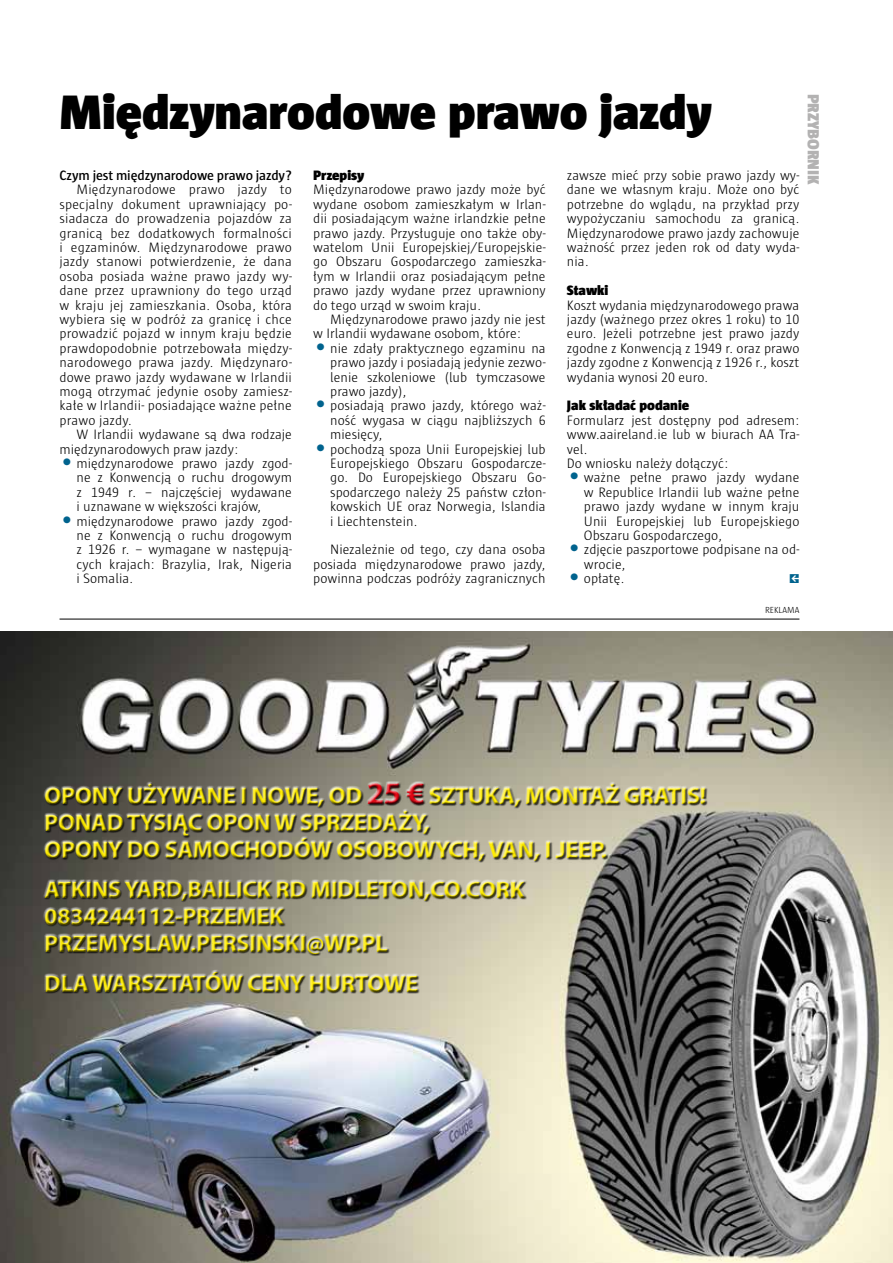
<style>
.page{position:relative;width:893px;height:1263px;background:#fff}
.page>*{position:absolute;margin:0;border:0;box-sizing:border-box;transform-origin:0 0}
.t1{font:900 49.5px "Sun";color:#000}
.t2{font:700 24px/27px "Myriad Pro";letter-spacing:-.01em;color:#ffed00}
.t3{font:900 16.5px "Sun";color:#b3b2b2}
.t4{font:300 13.95px/14.4px "Sun";color:#000;text-align:justify}
.t5{font:600 13.95px "Sun";letter-spacing:-.01em;color:#000}
.t6{font:900 13.95px "Sun";color:#000}
.t7{font:300 9px "Sun";color:#000}
.s1{font-size:30px;color:#00638e}
.s2{font-size:31.5px;color:#e30613}
</style>
<div class="page">
<hr style="left:60px;top:619px;width:739px;height:1px;background:#000">
<img style="left:0;top:631px;width:893px;height:632px">
<div style="left:43px;top:782px;width:664px;height:212px;background:#000;opacity:.75"></div>
<h1 class="t1" style="left:60px;top:83px;width:654px">Międzynarodowe prawo jazdy</h1>
<p class="t5" style="left:60px;top:168px;width:234px">Czym jest międzynarodowe prawo jazdy?</p>
<p class="t4" style="left:60px;top:183px;width:234px;text-indent:17px">Międzynarodowe prawo jazdy to specjalny dokument uprawniający po&shy;siadacza do prowadzenia pojazdów za granicą bez dodatkowych formalności i egzaminów. Międzynarodowe prawo jazdy stanowi potwierdzenie, że dana osoba posiada ważne prawo jazdy wy&shy;dane przez uprawniony do tego urząd w kraju jej zamieszkania. Osoba, która wybiera się w podróż za granicę i chce prowadzić pojazd w innym kraju będzie prawdopodobnie potrzebowała między&shy;narodowego prawa jazdy. Międzynaro&shy;dowe prawo jazdy wydawane w Irlandii mogą otrzymać jedynie osoby zamiesz&shy;kałe w Irlandii- posiadające ważne pełne prawo jazdy.</p>
<p class="t4" style="left:60px;top:427px;width:234px;text-indent:17px">W Irlandii wydawane są dwa rodzaje międzynarodowych praw jazdy:</p>
<p class="t4" style="left:77px;top:456px;width:217px;text-indent:-17px"><span class="s1">•</span> międzynarodowe prawo jazdy zgod&shy;ne z Konwencją o ruchu drogowym z 1949 r. – najczęściej wydawane i uznawane w większości krajów,</p>
<p class="t4" style="left:77px;top:514px;width:217px;text-indent:-17px"><span class="s1">•</span> międzynarodowe prawo jazdy zgod&shy;ne z Konwencją o ruchu drogowym z 1926 r. – wymagane w następują&shy;cych krajach: Brazylia, Irak, Nigeria i Somalia.</p>
<p class="t6" style="left:313px;top:167px;width:53px">Przepisy</p>
<p class="t4" style="left:313px;top:183px;width:234px">Międzynarodowe prawo jazdy może być wydane osobom zamieszkałym w Irlan&shy;dii posiadającym ważne irlandzkie pełne prawo jazdy. Przysługuje ono także oby&shy;watelom Unii Europejskiej/Europejskie&shy;go Obszaru Gospodarczego zamieszka&shy;łym w Irlandii oraz posiadającym pełne prawo jazdy wydane przez uprawniony do tego urząd w swoim kraju.</p>
<p class="t4" style="left:313px;top:312px;width:234px;text-indent:17px">Międzynarodowe prawo jazdy nie jest w Irlandii wydawane osobom, które:</p>
<p class="t4" style="left:330px;top:341px;width:217px;text-indent:-17px"><span class="s1">•</span> nie zdały praktycznego egzaminu na prawo jazdy i posiadają jedynie zezwo&shy;lenie szkoleniowe (lub tymczasowe prawo jazdy),</p>
<p class="t4" style="left:330px;top:399px;width:217px;text-indent:-17px"><span class="s1">•</span> posiadają prawo jazdy, którego waż&shy;ność wygasa w ciągu najbliższych 6 miesięcy,</p>
<p class="t4" style="left:330px;top:442px;width:217px;text-indent:-17px"><span class="s1">•</span> pochodzą spoza Unii Europejskiej lub Europejskiego Obszaru Gospodarcze&shy;go. Do Europejskiego Obszaru Go&shy;spodarczego należy 25 państw człon&shy;kowskich UE oraz Norwegia, Islandia i Liechtenstein.</p>
<p class="t4" style="left:313px;top:543px;width:234px;text-indent:17px">Niezależnie od tego, czy dana osoba posiada międzynarodowe prawo jazdy, powinna podczas podróży zagranicznych</p>
<p class="t4" style="left:567px;top:168px;width:234px">zawsze mieć przy sobie prawo jazdy wy&shy;dane we własnym kraju. Może ono być potrzebne do wglądu, na przykład przy wypożyczaniu samochodu za granicą.<br>Międzynarodowe prawo jazdy zachowuje ważność przez jeden rok od daty wyda&shy;nia.</p>
<p class="t6" style="left:567px;top:282px;width:43px">Stawki</p>
<p class="t4" style="left:567px;top:298px;width:234px">Koszt wydania międzynarodowego prawa jazdy (ważnego przez okres 1 roku) to 10 euro. Jeżeli potrzebne jest prawo jazdy zgodne z Konwencją z 1949 r. oraz prawo jazdy zgodne z Konwencją z 1926 r., koszt wydania wynosi 20 euro.</p>
<p class="t6" style="left:567px;top:397px;width:124px">Jak składać podanie</p>
<p class="t4" style="left:567px;top:413px;width:234px;text-align:left">Formularz jest dostępny pod adresem: www.aaireland.ie lub w biurach AA Tra&shy;vel.<br>Do wniosku należy dołączyć:</p>
<p class="t4" style="left:584px;top:471px;width:217px;text-indent:-17px"><span class="s1">•</span> ważne pełne prawo jazdy wydane w Republice Irlandii lub ważne pełne prawo jazdy wydane w innym kraju Unii Europejskiej lub Europejskiego Obszaru Gospodarczego,</p>
<p class="t4" style="left:584px;top:543px;width:217px;text-indent:-17px"><span class="s1">•</span> zdjęcie paszportowe podpisane na od&shy;wrocie,</p>
<p class="t4" style="left:567px;top:571px;width:59px"><span class="s1">•</span> opłatę.</p>
<p class="t3" style="left:823px;top:94px;width:93px;rotate:90deg">przybornik</p>
<p class="t7" style="left:765px;top:605px;width:36px">REKLAMA</p>
<h2 class="t2" style="left:45px;top:781px;width:663px">OPONY UŻYWANE I NOWE, OD <span class="s2">25 €</span> SZTUKA, MONTAŻ GRATIS!<br>PONAD TYSIĄC OPON W SPRZEDAŻY,<br>OPONY DO SAMOCHODÓW OSOBOWYCH, VAN, I JEEP.</h2>
<h2 class="t2" style="left:45px;top:875px;width:482px">ATKINS YARD,BAILICK RD MIDLETON,CO.CORK<br>0834244112-PRZEMEK<br>PRZEMYSLAW.PERSINSKI@WP.PL</h2>
<h2 class="t2" style="left:45px;top:969px;width:375px">DLA WARSZTATÓW CENY HURTOWE</h2>
</div>
